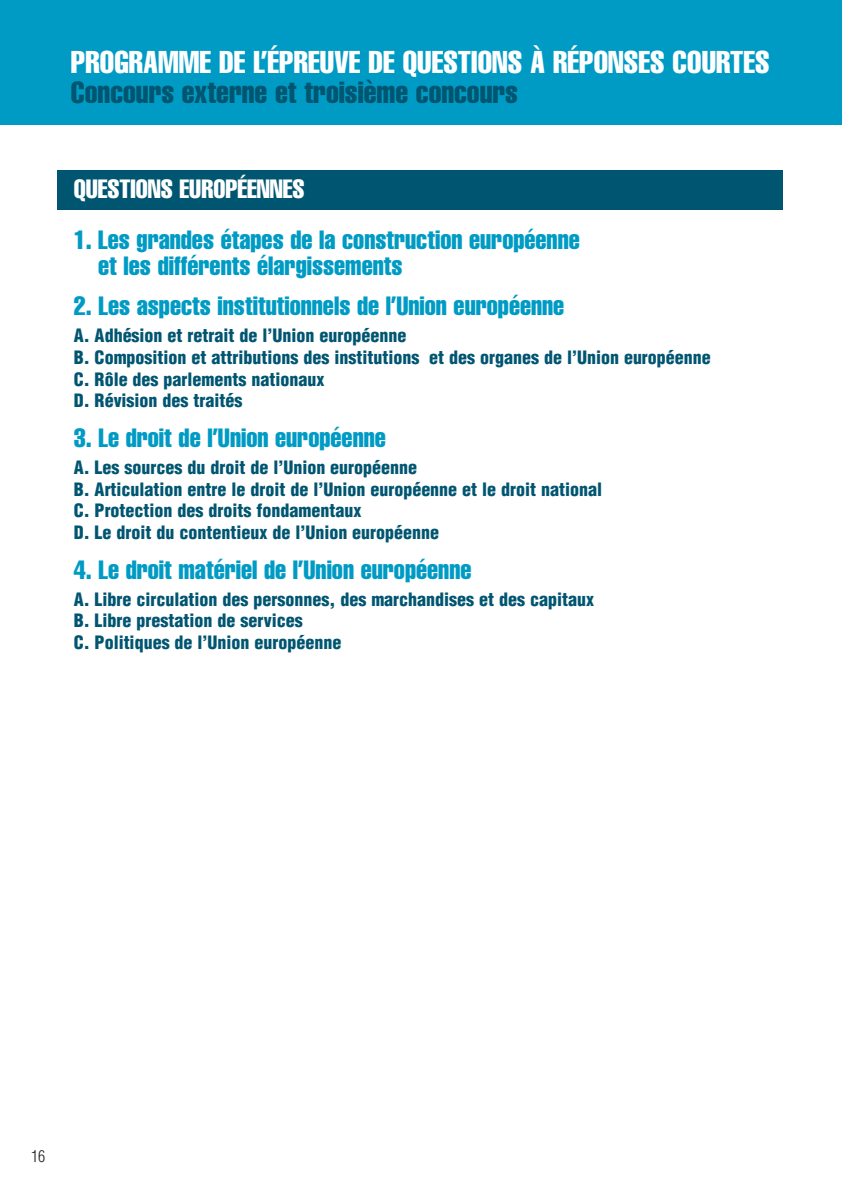
<style>
.page{position:relative;width:842px;height:1191px;background:#fff}
.page>*{position:absolute;margin:0;border:0;box-sizing:border-box;transform-origin:0 0}
.t1{font:extra-condensed 31px "Helvetica";letter-spacing:.005em;color:#fff}
.t2{font:extra-condensed 30px "Helvetica";color:#005571}
.t3{font:extra-condensed 26px/26px "Helvetica";color:#009bc4}
.t4{font:extra-condensed 26px "Helvetica";color:#fff}
.t5{font:900 condensed 18px/21.6px "Helvetica";color:#005571}
.t6{font:300 condensed 16px "Helvetica";color:#231f20}
</style>
<div class="page">
<div style="left:57px;top:170px;width:725px;height:40px;background:#005571"></div>
<div style="left:0;top:0;width:842px;height:125px;background:#009bc4"></div>
<h1 class="t1" style="left:71px;top:51px;width:700px">PROGRAMME DE L’ÉPREUVE DE QUESTIONS À RÉPONSES COURTES</h1>
<h2 class="t2" style="left:71px;top:82px;width:449px">Concours externe et troisième concours</h2>
<h3 class="t4" style="left:74px;top:179px;width:232px">QUESTIONS EUROPÉENNES</h3>
<h3 class="t3" style="left:98px;top:229px;width:483px;text-indent:-24px">1. Les grandes étapes de la construction européenne et les différents élargissements</h3>
<h3 class="t3" style="left:74px;top:295px;width:492px">2. Les aspects institutionnels de l’Union européenne</h3>
<p class="t5" style="left:74px;top:326px;width:639px">A. Adhésion et retrait de l’Union européenne<br>B. Composition et attributions des institutions et des organes de l’Union européenne C. Rôle des parlements nationaux<br>D. Révision des traités</p>
<h3 class="t3" style="left:74px;top:426px;width:314px">3. Le droit de l’Union européenne</h3>
<p class="t5" style="left:74px;top:458px;width:530px">A. Les sources du droit de l’Union européenne<br>B. Articulation entre le droit de l’Union européenne et le droit national C. Protection des droits fondamentaux<br>D. Le droit du contentieux de l’Union européenne</p>
<h3 class="t3" style="left:74px;top:558px;width:399px">4. Le droit matériel de l’Union européenne</h3>
<p class="t5" style="left:74px;top:590px;width:522px">A. Libre circulation des personnes, des marchandises et des capitaux<br>B. Libre prestation de services<br>C. Politiques de l’Union européenne</p>
<p class="t6" style="left:31px;top:1150px;width:16px">16</p>
</div>
